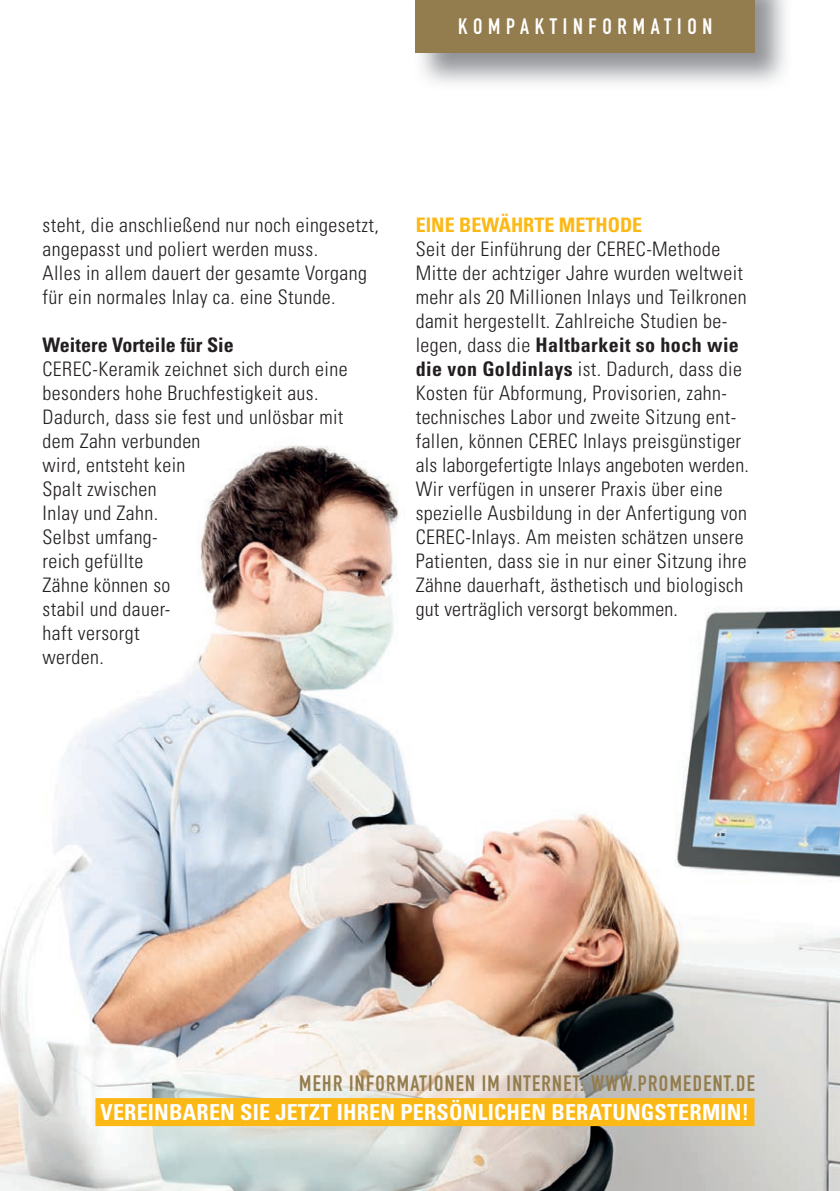
<style>
.page{position:relative;width:840px;height:1191px;background:#fff}
.page>*{position:absolute;margin:0;border:0;box-sizing:border-box;transform-origin:0 0}
.t1{font:700 condensed 22px "Univers LT Pro";letter-spacing:.01em;color:#fff}
.t2{font:700 22px "DIN Condensed";letter-spacing:.06em;color:#937c4d}
.t3{font:700 22px "DIN Condensed";letter-spacing:.26em;color:#fff}
.t4{font:300 condensed 20px/24px "Univers LT Std";letter-spacing:.02em;color:#231f20}
.t5{font:700 condensed 20px "Univers LT Pro";letter-spacing:.02em;color:#231f20}
.t6{font:700 condensed 20px "Univers LT Pro";color:#231f20}
.t7{font:700 condensed 20px "Univers LT Pro";color:#fcb814}
.s1{font-family:"Univers LT Std";font-weight:300}
.s2{font-family:"Univers LT Pro";font-weight:700}
</style>
<div class="page">
<img style="left:0;top:445px;width:839px;height:746px">
<div style="left:95px;top:1098px;width:659px;height:28px;background:#fcb814"></div>
<img style="left:415px;top:0;width:370px;height:84px">
<div style="left:415px;top:0;width:339px;height:52px;background:#937c4d"></div>
<p class="t3" style="left:458px;top:11px;width:255px">KOMPAKTINFORMATION</p>
<p class="t4" style="left:43px;top:213px;width:337px">steht, die anschließend nur noch eingesetzt, angepasst und poliert werden muss.<br>Alles in allem dauert der gesamte Vorgang für ein normales Inlay ca. eine Stunde.</p>
<p class="t6" style="left:43px;top:332px;width:192px">Weitere Vorteile für Sie</p>
<p class="t4" style="left:43px;top:357px;width:306px">CEREC-Keramik zeichnet sich durch eine besonders hohe Bruchfestigkeit aus.<br>Dadurch, dass sie fest und unlösbar mit dem Zahn verbunden<br>wird, entsteht kein<br>Spalt zwischen<br>Inlay und Zahn.<br>Selbst umfang-<br>reich gefüllte<br>Zähne können so<br>stabil und dauer-<br>haft versorgt<br>werden.</p>
<p class="t7" style="left:415px;top:212px;width:228px">EINE BEWÄHRTE METHODE</p>
<p class="t4" style="left:415px;top:237px;width:332px">Seit der Einführung der CEREC-Methode Mitte der achtziger Jahre wurden weltweit mehr als 20 Millionen Inlays und Teilkronen damit hergestellt. Zahlreiche Studien be-</p>
<p class="t5" style="left:415px;top:332px;width:324px"><span class="s1">legen, dass die</span> Haltbarkeit so hoch wie</p>
<p class="t4" style="left:415px;top:357px;width:334px"><span class="s2">die von Goldinlays</span> ist. Dadurch, dass die Kosten für Abformung, Provisorien, zahn&shy;technisches Labor und zweite Sitzung ent&shy;fallen, können CEREC Inlays preisgünstiger als laborgefertigte Inlays angeboten werden.<br>Wir verfügen in unserer Praxis über eine spezielle Ausbildung in der Anfertigung von CEREC-Inlays. Am meisten schätzen unsere Patienten, dass sie in nur einer Sitzung ihre Zähne dauerhaft, ästhetisch und biologisch gut verträglich versorgt bekommen.</p>
<p class="t2" style="left:299px;top:1068px;width:457px">MEHR INFORMATIONEN IM INTERNET: WWW.PROMEDENT.DE</p>
<p class="t1" style="left:100px;top:1098px;width:649px">VEREINBAREN SIE JETZT IHREN PERSÖNLICHEN BERATUNGSTERMIN!</p>
</div>
